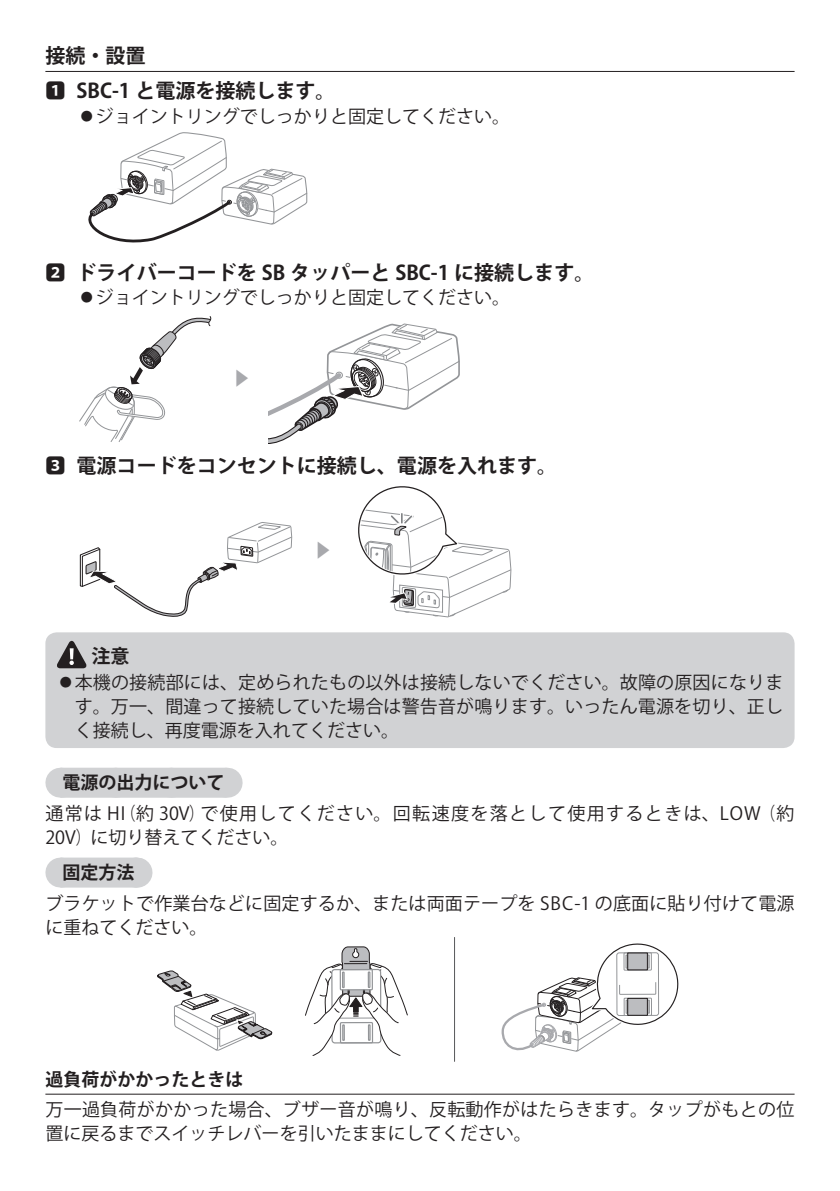
<style>
.page{position:relative;width:840px;height:1191px;background:#fff}
.page>*{position:absolute;margin:0;border:0;box-sizing:border-box;transform-origin:0 0}
.t1{font:700 20px/35.4px "Koz Go Pro";color:#231f20}
.t2{font:700 19px "Koz Go Pro";color:#231f20}
.t3{font:18px/24px "Koz Go Pro";letter-spacing:.01em;color:#231f20}
.t4{font:18px/24px "Koz Go Pro";letter-spacing:.075em;color:#231f20}
.t5{font:700 18px "Koz Go Pro";color:#231f20}
.t6{font:18px "Koz Go Pro";color:#a8a9ad}
</style>
<div class="page">
<div style="left:45px;top:632px;width:749px;height:116px;background:#d1d2d4;border-radius:11px"></div>
<hr style="left:45px;top:71px;width:749px;height:1px;background:#231f20">
<div style="left:60px;top:767px;width:166px;height:30px;background:#d1d2d4"></div>
<svg style="left:116px;top:767px;width:83px;height:1px"></svg>
<hr style="left:226px;top:767px;width:1px;height:30px;background:#d1d2d4">
<div style="left:60px;top:857px;width:76px;height:30px;background:#d1d2d4"></div>
<svg style="left:98px;top:857px;width:38px;height:1px"></svg>
<hr style="left:136px;top:857px;width:1px;height:30px;background:#d1d2d4">
<hr style="left:45px;top:1093px;width:749px;height:1px;background:#231f20">
<svg style="left:88px;top:132px;width:219px;height:111px"></svg>
<svg style="left:79px;top:316px;width:133px;height:126px"></svg>
<svg style="left:268px;top:323px;width:192px;height:120px"></svg>
<svg style="left:79px;top:522px;width:213px;height:95px"></svg>
<svg style="left:358px;top:486px;width:153px;height:132px"></svg>
<svg style="left:57px;top:641px;width:30px;height:27px"></svg>
<svg style="left:305px;top:946px;width:103px;height:110px"></svg>
<div style="left:339px;top:969px;width:34px;height:21px;border:1px solid #939598"></div>
<svg style="left:157px;top:970px;width:116px;height:81px"></svg>
<svg style="left:502px;top:943px;width:177px;height:109px"></svg>
<div style="left:623px;top:952px;width:28px;height:18px;border:1px solid #939598"></div>
<div style="left:627px;top:953px;width:20px;height:17px;background:#bcbdc0"></div>
<div style="left:627px;top:998px;width:20px;height:17px;background:#bcbdc0"></div>
<div style="left:627px;top:998px;width:20px;height:17px;border:1px solid #231f20"></div>
<hr style="left:454px;top:937px;width:1px;height:124px;background:#57585a">
<p class="t1" style="left:45px;top:39px;width:291px">接続・設置<br>1 SBC-1 と電源を接続します。</p>
<p class="t3" style="left:78px;top:104px;width:433px">◦ジョイントリングでしっかりと固定してください。</p>
<p class="t1" style="left:45px;top:256px;width:550px">2 ドライバーコードを SB タッパーと SBC-1 に接続します。</p>
<p class="t3" style="left:78px;top:286px;width:433px">◦ジョイントリングでしっかりと固定してください。</p>
<p class="t6" style="left:232px;top:366px;width:19px">▶</p>
<p class="t1" style="left:45px;top:449px;width:513px">3 電源コードをコンセントに接続し、電源を入れます。</p>
<p class="t6" style="left:313px;top:539px;width:19px">▶</p>
<p class="t2" style="left:91px;top:643px;width:39px">注意</p>
<p class="t3" style="left:75px;top:671px;width:709px;text-align:justify;text-indent:-18px">◦本機の接続部には、定められたもの以外は接続しないでください。故障の原因になります。万一、間違って接続していた場合は警告音が鳴ります。いったん電源を切り、正しく接続し、再度電源を入れてください。</p>
<p class="t5" style="left:62px;top:771px;width:163px">電源の出力について</p>
<p class="t4" style="left:45px;top:801px;width:750px">通常は HI（約 30V）で使用してください。回転速度を落として使用するときは、LOW（約<br>20V）に切り替えてください。</p>
<p class="t5" style="left:62px;top:861px;width:73px">固定方法</p>
<p class="t3" style="left:45px;top:891px;width:750px">ブラケットで作業台などに固定するか、または両面テープを SBC-1 の底面に貼り付けて電源に重ねてください。</p>
<p class="t5" style="left:45px;top:1067px;width:199px">過負荷がかかったときは</p>
<p class="t3" style="left:45px;top:1097px;width:750px">万一過負荷がかかった場合、ブザー音が鳴り、反転動作がはたらきます。タップがもとの位置に戻るまでスイッチレバーを引いたままにしてください。</p>
</div>
